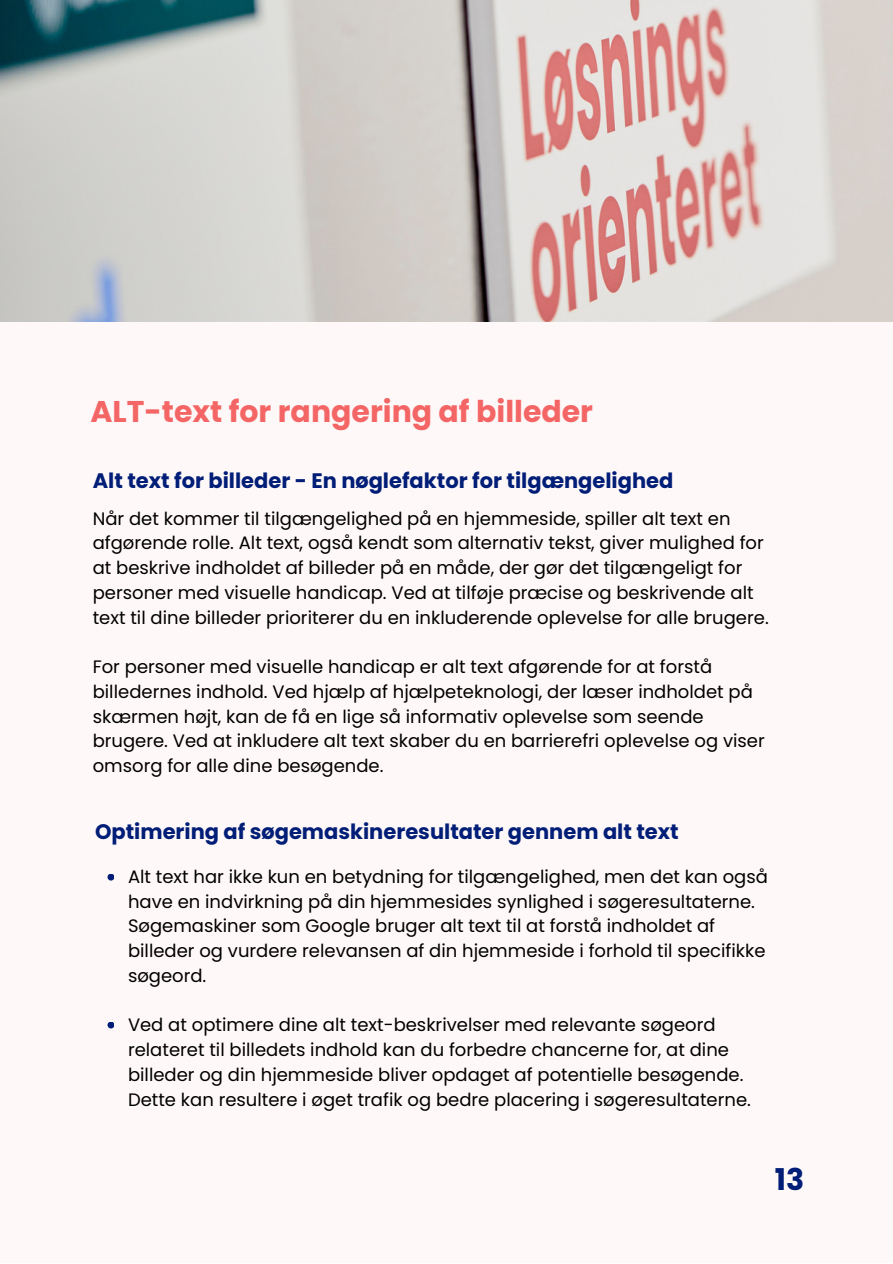
<style>
.page{position:relative;width:893px;height:1264px;background:#fff}
.page>*{position:absolute;margin:0;border:0;box-sizing:border-box;transform-origin:0 0}
.t1{font:700 30px "Poppins";color:#f46665}
.t2{font:700 30px "Poppins";color:#001e77}
.t3{font:700 21px "Poppins";color:#001e77}
.t4{font:18px/24.8px "Poppins";color:#000}
</style>
<div class="page">
<div style="left:0;top:0;width:892px;height:1262px;background:#fff8f8"></div>
<div style="left:107px;top:873px;width:7px;height:7px;background:#001e77;border-radius:50%"></div>
<div style="left:107px;top:1021px;width:7px;height:7px;background:#001e77;border-radius:50%"></div>
<img style="left:0;top:0;width:892px;height:321px">
<h1 class="t1" style="left:90px;top:394px;width:504px">ALT-text for rangering af billeder</h1>
<p class="t3" style="left:93px;top:468px;width:582px">Alt text for billeder - En nøglefaktor for tilgængelighed</p>
<p class="t4" style="left:93px;top:506px;width:677px">Når det kommer til tilgængelighed på en hjemmeside, spiller alt text en afgørende rolle. Alt text, også kendt som alternativ tekst, giver mulighed for at beskrive indholdet af billeder på en måde, der gør det tilgængeligt for personer med visuelle handicap. Ved at tilføje præcise og beskrivende alt text til dine billeder prioriterer du en inkluderende oplevelse for alle brugere.</p>
<p class="t4" style="left:93px;top:654px;width:673px">For personer med visuelle handicap er alt text afgørende for at forstå billedernes indhold. Ved hjælp af hjælpeteknologi, der læser indholdet på skærmen højt, kan de få en lige så informativ oplevelse som seende brugere. Ved at inkludere alt text skaber du en barrierefri oplevelse og viser omsorg for alle dine besøgende.</p>
<p class="t3" style="left:95px;top:820px;width:585px">Optimering af søgemaskineresultater gennem alt text</p>
<p class="t4" style="left:128px;top:864px;width:641px">Alt text har ikke kun en betydning for tilgængelighed, men det kan også have en indvirkning på din hjemmesides synlighed i søgeresultaterne.<br>Søgemaskiner som Google bruger alt text til at forstå indholdet af billeder og vurdere relevansen af din hjemmeside i forhold til specifikke søgeord.</p>
<p class="t4" style="left:128px;top:1012px;width:624px">Ved at optimere dine alt text-beskrivelser med relevante søgeord relateret til billedets indhold kan du forbedre chancerne for, at dine billeder og din hjemmeside bliver opdaget af potentielle besøgende.<br>Dette kan resultere i øget trafik og bedre placering i søgeresultaterne.</p>
<h1 class="t2" style="left:775px;top:1161px;width:31px">13</h1>
</div>
